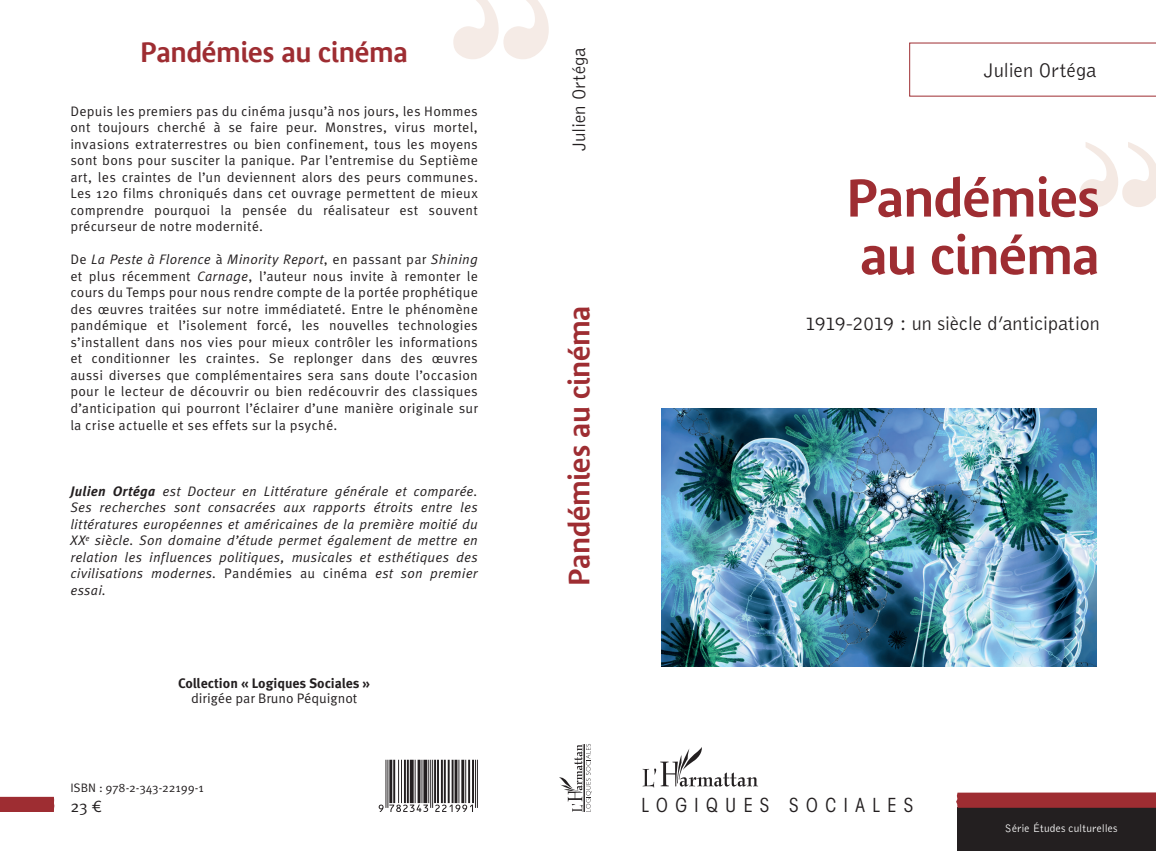
<style>
.page{position:relative;width:1156px;height:851px;background:#fff}
.page>*{position:absolute;margin:0;border:0;box-sizing:border-box;transform-origin:0 0}
.t1{font:600 52.5px/57.5px "Bienvenue Beta";letter-spacing:-.02em;color:#9e2d32}
.t2{font:600 28.75px "Bienvenue Beta";letter-spacing:-.015em;color:#9e2d32}
.t3{font:600 27.5px "Bienvenue Beta";letter-spacing:-.015em;color:#9e2d32}
.t4{font:300 20.5px "Bell Gothic Std";letter-spacing:-.005em;color:#231f20}
.t5{font:300 20px "Bell Gothic Std";letter-spacing:-.015em;color:#231f20}
.t6{font:condensed 19.12px "ITC Avant Garde Std";letter-spacing:.395em;color:#231f20}
.t7{font:300 18.75px "Bell Gothic Std";letter-spacing:-.005em;color:#231f20}
.t8{font:16.38px "Meta Pro";color:#231f20}
.t9{font:13.75px/16.5px "Meta Pro";letter-spacing:.015em;color:#231f20;text-align:justify}
.t10{font:italic 13.75px/16.5px "Meta Pro";letter-spacing:.015em;color:#231f20;text-align:justify}
.t11{font:700 13.75px "Meta Pro";color:#231f20}
.t12{font:12.25px "Meta Pro";letter-spacing:-.005em;color:#231f20}
.t13{font:300 11.25px "Bell Gothic Std";letter-spacing:.01em;color:#fff}
.s1{font-style:italic}
.s2{font-weight:700}
.s3{font-style:normal}
</style>
<div class="page">
<svg style="left:559px;top:744px;width:32px;height:67px"></svg>
<hr style="left:584px;top:744px;width:1px;height:67px;background:#231f20">
<svg style="left:453px;top:0;width:96px;height:59px"></svg>
<svg style="left:909px;top:43px;width:247px;height:54px"></svg>
<div style="left:957px;top:806px;width:199px;height:44px;background:#231f20"></div>
<svg style="left:1080px;top:142px;width:76px;height:65px"></svg>
<svg style="left:642px;top:747px;width:116px;height:40px"></svg>
<svg style="left:956px;top:792px;width:200px;height:15px;background:#a1353a"></svg>
<svg style="left:0;top:796px;width:54px;height:15px"></svg>
<svg style="left:379px;top:759px;width:99px;height:52px"></svg>
<img style="left:662px;top:409px;width:434px;height:257px">
<h3 class="t3" style="left:140px;top:36px;width:269px">Pandémies au cinéma</h3>
<h3 class="t7" style="left:569px;top:151px;width:105px;rotate:-90deg">Julien Ortéga</h3>
<p class="t9" style="left:70px;top:103px;width:409px">Depuis les premiers pas du cinéma jusqu’à nos jours, les Hommes ont toujours cherché à se faire peur. Monstres, virus mortel, invasions extraterrestres ou bien confinement, tous les moyens sont bons pour susciter la panique. Par l’entremise du Septième art, les craintes de l’un deviennent alors des peurs communes.<br>Les 120 films chroniqués dans cet ouvrage permettent de mieux comprendre pourquoi la pensée du réalisateur est souvent précurseur de notre modernité.</p>
<p class="t9" style="left:70px;top:252px;width:409px">De <span class="s1">La Peste à Florence</span> à <span class="s1">Minority Report</span>, en passant par <span class="s1">Shining </span>et plus récemment <span class="s1">Carnage</span>, l’auteur nous invite à remonter le cours du Temps pour nous rendre compte de la portée prophétique des œuvres traitées sur notre immédiateté. Entre le phénomène pandémique et l’isolement forcé, les nouvelles technologies s’installent dans nos vies pour mieux contrôler les informations et conditionner les craintes. Se replonger dans des œuvres aussi diverses que complémentaires sera sans doute l’occasion pour le lecteur de découvrir ou bien redécouvrir des classiques d’anticipation qui pourront l’éclairer d’une manière originale sur la crise actuelle et ses effets sur la psyché.</p>
<h2 class="t2" style="left:563px;top:585px;width:281px;rotate:-90deg">Pandémies au cinéma</h2>
<p class="t10" style="left:70px;top:483px;width:409px"><span class="s2">Julien Ortéga</span> est Docteur en Littérature générale et comparée.<br>Ses recherches sont consacrées aux rapports étroits entre les littératures européennes et américaines de la première moitié du XX<sup>e</sup> siècle. Son domaine d’étude permet également de mettre en relation les influences politiques, musicales et esthétiques des civilisations modernes. <span class="s3">Pandémies au cinéma</span> est son premier essai.</p>
<p class="t11" style="left:178px;top:672px;width:194px">Collection « Logiques Sociales »</p>
<p class="t9" style="left:191px;top:690px;width:168px">dirigée par Bruno Péquignot</p>
<p class="t12" style="left:70px;top:780px;width:135px">ISBN : 978-2-343-22199-1</p>
<p class="t8" style="left:70px;top:795px;width:33px">23 €</p>
<h3 class="t4" style="left:984px;top:59px;width:114px">Julien Ortéga</h3>
<h1 class="t1" style="left:846px;top:169px;width:255px">Pandémies au cinéma</h1>
<h3 class="t5" style="left:805px;top:313px;width:296px">1919-2019 : un siècle d’anticipation</h3>
<h3 class="t6" style="left:641px;top:793px;width:273px">LOGIQUES SOCIALES</h3>
<p class="t13" style="left:1005px;top:822px;width:114px">Série Études culturelles</p>
</div>
